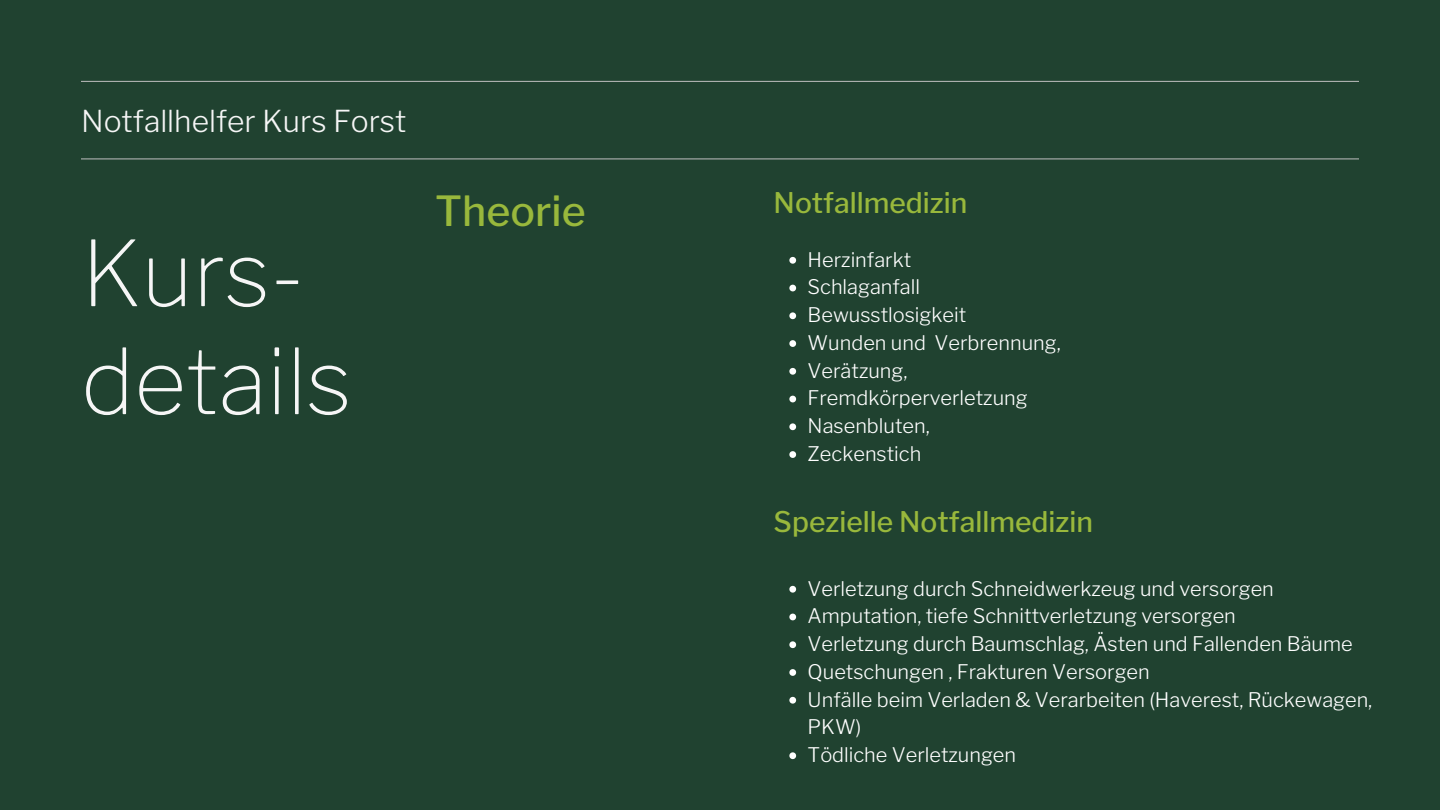
<style>
.page{position:relative;width:1440px;height:810px;background:#204230}
.page>*{position:absolute;margin:0;border:0;box-sizing:border-box;transform-origin:0 0}
.t1{font:100 90px/108px "Libre Franklin";color:#f6f6f6}
.t2{font:500 41.2px "Libre Franklin";color:#99b83c}
.t3{font:300 30px "Libre Franklin";color:#f6f6f6}
.t4{font:500 28.2px "Libre Franklin";color:#99b83c}
.t5{font:300 20px/27.8px "Libre Franklin";color:#fff}
</style>
<div class="page">
<hr style="left:81px;top:81px;width:1278px;height:1px;background:#bfbfbf">
<hr style="left:81px;top:159px;width:1278px;height:1px;background:#bfbfbf">
<svg style="left:789px;top:257px;width:7px;height:7px"></svg>
<svg style="left:789px;top:285px;width:7px;height:6px"></svg>
<svg style="left:789px;top:312px;width:7px;height:7px"></svg>
<svg style="left:789px;top:340px;width:7px;height:7px"></svg>
<svg style="left:789px;top:368px;width:7px;height:7px"></svg>
<svg style="left:789px;top:396px;width:7px;height:6px"></svg>
<svg style="left:789px;top:423px;width:7px;height:7px"></svg>
<svg style="left:789px;top:451px;width:7px;height:7px"></svg>
<svg style="left:789px;top:586px;width:7px;height:7px"></svg>
<svg style="left:789px;top:614px;width:7px;height:6px"></svg>
<svg style="left:789px;top:641px;width:7px;height:7px"></svg>
<svg style="left:789px;top:669px;width:7px;height:7px"></svg>
<svg style="left:789px;top:697px;width:7px;height:7px"></svg>
<svg style="left:789px;top:752px;width:7px;height:7px"></svg>
<h2 class="t3" style="left:81px;top:103px;width:327px">Notfallhelfer Kurs Forst</h2>
<h4 class="t1" style="left:81px;top:220px;width:272px">Kurs&shy;details</h4>
<p class="t2" style="left:435px;top:186px;width:152px">Theorie</p>
<h1 class="t4" style="left:774px;top:186px;width:195px">Notfallmedizin</h1>
<p class="t5" style="left:808px;top:246px;width:105px">Herzinfarkt</p>
<p class="t5" style="left:808px;top:273px;width:114px">Schlaganfall</p>
<p class="t5" style="left:808px;top:301px;width:160px">Bewusstlosigkeit</p>
<p class="t5" style="left:808px;top:329px;width:255px">Wunden und Verbrennung,</p>
<p class="t5" style="left:808px;top:357px;width:101px">Verätzung,</p>
<p class="t5" style="left:808px;top:384px;width:222px">Fremdkörperverletzung</p>
<p class="t5" style="left:808px;top:412px;width:124px">Nasenbluten,</p>
<p class="t5" style="left:808px;top:440px;width:115px">Zeckenstich</p>
<h3 class="t4" style="left:774px;top:505px;width:321px">Spezielle Notfallmedizin</h3>
<h3 class="t5" style="left:808px;top:575px;width:468px">Verletzung durch Schneidwerkzeug und versorgen</h3>
<p class="t5" style="left:808px;top:602px;width:430px">Amputation, tiefe Schnittverletzung versorgen</p>
<p class="t5" style="left:808px;top:630px;width:547px">Verletzung durch Baumschlag, Ästen und Fallenden Bäume</p>
<p class="t5" style="left:808px;top:658px;width:344px">Quetschungen , Frakturen Versorgen</p>
<p class="t5" style="left:808px;top:686px;width:566px">Unfälle beim Verladen &amp; Verarbeiten (Haverest, Rückewagen,<br>PKW)</p>
<p class="t5" style="left:808px;top:741px;width:210px">Tödliche Verletzungen</p>
</div>
